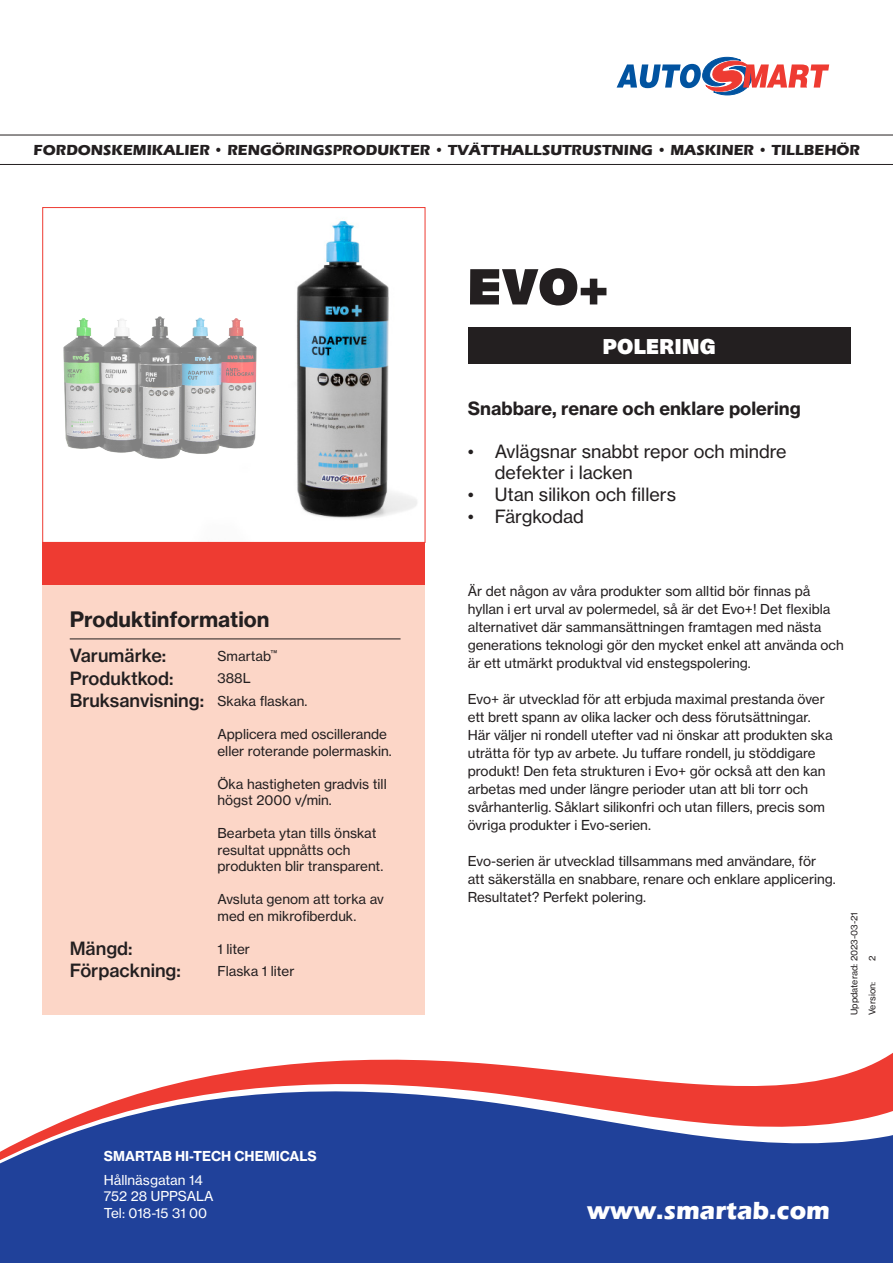
<style>
.page{position:relative;width:893px;height:1263px;background:#fff}
.page>*{position:absolute;margin:0;border:0;box-sizing:border-box;transform-origin:0 0}
.t1{font:900 51px "Syntax";color:#231f20}
.t2{font:700 25.5px "Eras ITC";color:#fff}
.t3{font:21px "N Haas Grotesk TX Pro 75 Bd";color:#231f20}
.t4{font:21px "Neue Haas Unica W1 G X Black";color:#fff}
.t5{font:18px/21.6px "N Haas Grotesk TX Pro 55 Rg";color:#231f20}
.t6{font:18px "N Haas Grotesk TX Pro 65 Md";color:#231f20}
.t7{font:18px "N Haas Grotesk TX Pro 75 Bd";color:#231f20}
.t8{font:700 15px "Eras ITC";color:#231f20}
.t9{font:13.5px/18px "N Haas Grotesk TX Pro 55 Rg";color:#231f20}
.t10{font:13.5px "N Haas Grotesk TX Pro 55 Rg";color:#fff}
.t11{font:13.5px "N Haas Grotesk TX Pro 75 Bd";color:#fff}
.t12{font:9px "N Haas Grotesk TX Pro 55 Rg";color:#231f20}
</style>
<div class="page">
<svg style="left:0;top:1052px;width:893px;height:211px;fill:#20419a"></svg>
<svg style="left:617px;top:57px;width:212px;height:38px"></svg>
<svg style="left:0;top:135px;width:893px;height:30px"></svg>
<img style="left:256px;top:221px;width:161px;height:298px">
<div style="left:43px;top:207px;width:382px;height:336px;border:1px solid #ee3b32"></div>
<div style="left:468px;top:327px;width:382px;height:37px;background:#231f20"></div>
<div style="left:43px;top:543px;width:382px;height:42px;background:#ee3b32"></div>
<div style="left:43px;top:585px;width:382px;height:430px;background:#fcd6c7"></div>
<hr style="left:70px;top:639px;width:331px;height:1px;background:#231f20">
<img style="left:64px;top:317px;width:192px;height:142px">
<p class="t8" style="left:34px;top:141px;width:828px">FORDONSKEMIKALIER • RENGÖRINGSPRODUKTER • TVÄTTHALLSUTRUSTNING • MASKINER • TILLBEHÖR</p>
<p class="t3" style="left:70px;top:606px;width:201px">Produktinformation</p>
<p class="t6" style="left:70px;top:644px;width:98px">Varumärke:</p>
<p class="t6" style="left:70px;top:667px;width:105px">Produktkod:</p>
<p class="t6" style="left:70px;top:689px;width:136px">Bruksanvisning:</p>
<p class="t9" style="left:217px;top:647px;width:61px">Smartab<sup>™</sup></p>
<p class="t9" style="left:217px;top:669px;width:35px">388L</p>
<p class="t9" style="left:217px;top:692px;width:91px">Skaka flaskan.</p>
<p class="t9" style="left:217px;top:726px;width:176px;line-height:16.5px">Applicera med oscillerande eller roterande polermaskin.</p>
<p class="t9" style="left:217px;top:776px;width:171px;line-height:16.5px">Öka hastigheten gradvis till högst 2000 v/min.</p>
<p class="t9" style="left:217px;top:825px;width:167px;line-height:16.5px">Bearbeta ytan tills önskat resultat uppnåtts och produkten blir transparent.</p>
<p class="t9" style="left:217px;top:891px;width:168px;line-height:16.5px">Avsluta genom att torka av med en mikrofiberduk.</p>
<p class="t6" style="left:70px;top:937px;width:64px">Mängd:</p>
<p class="t6" style="left:70px;top:959px;width:113px">Förpackning:</p>
<p class="t9" style="left:217px;top:939px;width:34px">1 liter</p>
<p class="t9" style="left:217px;top:962px;width:78px">Flaska 1 liter</p>
<p class="t1" style="left:468px;top:256px;width:143px">EVO+</p>
<p class="t4" style="left:602px;top:329px;width:115px">POLERING</p>
<p class="t7" style="left:468px;top:397px;width:335px">Snabbare, renare och enklare polering</p>
<p class="t5" style="left:495px;top:440px;width:293px;text-indent:-27px">• Avlägsnar snabbt repor och mindre defekter i lacken</p>
<p class="t5" style="left:468px;top:483px;width:210px">• Utan silikon och fillers</p>
<p class="t5" style="left:468px;top:505px;width:118px">• Färgkodad</p>
<p class="t9" style="left:468px;top:582px;width:378px">Är det någon av våra produkter som alltid bör finnas på hyllan i ert urval av polermedel, så är det Evo+! Det flexibla alternativet där sammansättningen framtagen med nästa generations teknologi gör den mycket enkel att använda och är ett utmärkt produktval vid enstegspolering.</p>
<p class="t9" style="left:468px;top:690px;width:366px">Evo+ är utvecklad för att erbjuda maximal prestanda över ett brett spann av olika lacker och dess förutsättningar.<br>Här väljer ni rondell utefter vad ni önskar att produkten ska uträtta för typ av arbete. Ju tuffare rondell, ju stöddigare produkt! Den feta strukturen i Evo+ gör också att den kan arbetas med under längre perioder utan att bli torr och svårhanterlig. Såklart silikonfri och utan fillers, precis som övriga produkter i Evo-serien.</p>
<p class="t9" style="left:468px;top:852px;width:370px">Evo-serien är utvecklad tillsammans med användare, för att säkerställa en snabbare, renare och enklare applicering.<br>Resultatet? Perfekt polering.</p>
<p class="t12" style="left:849px;top:1015px;width:105px;rotate:-90deg">Uppdaterad: 2023-03-21</p>
<p class="t12" style="left:867px;top:961px;width:7px;rotate:-90deg">2</p>
<p class="t12" style="left:867px;top:1015px;width:35px;rotate:-90deg">Version:</p>
<p class="t11" style="left:104px;top:1148px;width:214px">SMARTAB HI-TECH CHEMICALS</p>
<p class="t10" style="left:104px;top:1172px;width:101px">Hållnäsgatan 14</p>
<p class="t10" style="left:104px;top:1188px;width:111px">752 28 UPPSALA</p>
<p class="t10" style="left:104px;top:1204px;width:105px">Tel: 018-15 31 00</p>
<p class="t2" style="left:587px;top:1196px;width:245px">www.smartab.com</p>
</div>
